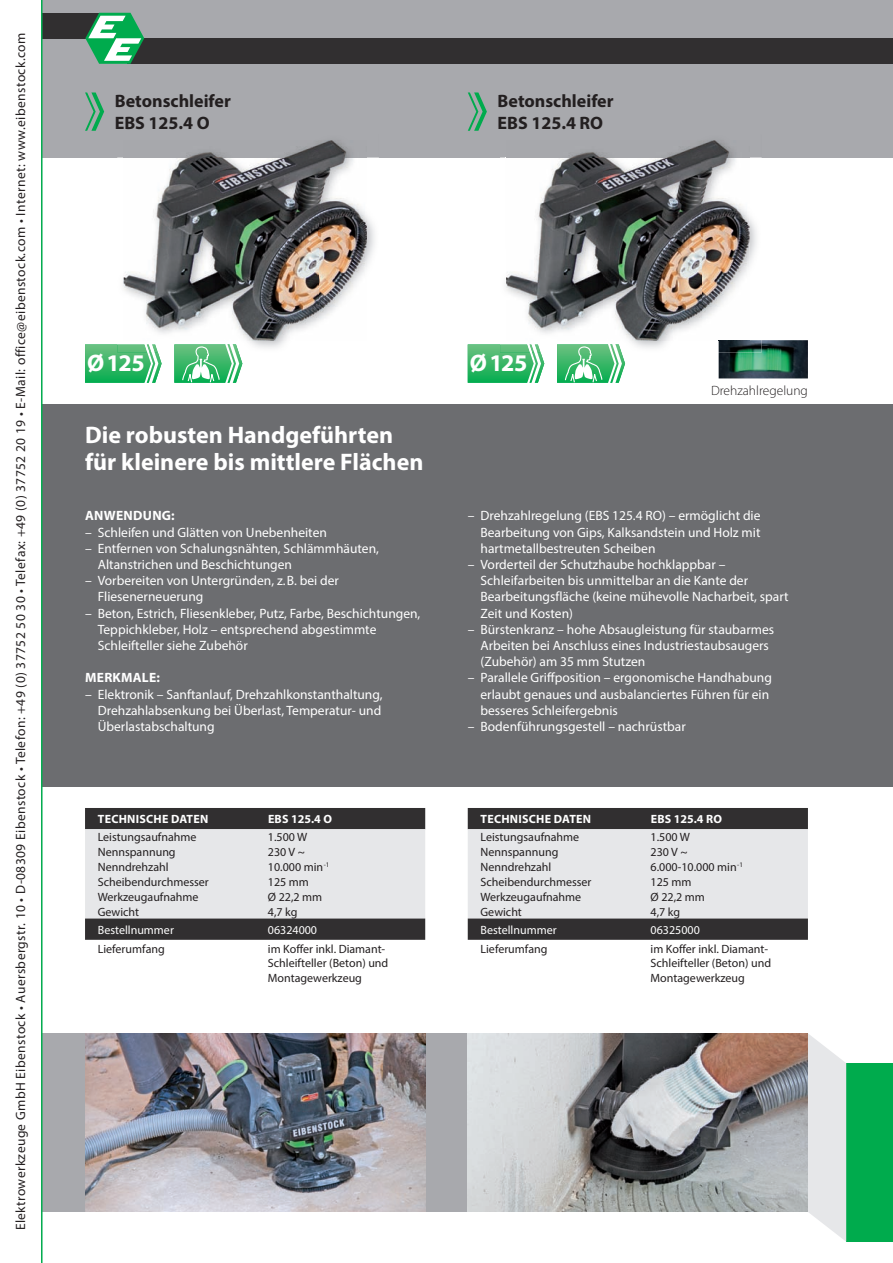
<style>
.page{position:relative;width:893px;height:1263px;background:#fff}
.page>*{position:absolute;margin:0;border:0;box-sizing:border-box;transform-origin:0 0}
.t1{font:700 24px/27px "Myriad Pro";color:#fff}
.t2{font:700 18px/21.6px "Myriad Pro";color:#231f20}
.t3{font:13.5px/16.2px "Myriad Pro";color:#fff}
.t4{font:13.5px "Myriad Pro";letter-spacing:.03em;color:#231f20}
.t5{font:700 13.5px "Myriad Pro";letter-spacing:.02em;color:#fff}
.t6{font:300 13.5px "Myriad Pro";color:#231f20}
.t7{font:12px/14.4px "Myriad Pro";color:#231f20}
.t8{font:700 12px "Myriad Pro";letter-spacing:.02em;color:#fff}
.t9{font:12px "Myriad Pro";color:#fff}
</style>
<div class="page">
<div style="left:0;top:0;width:893px;height:157px;background:#a8a9ad"></div>
<div style="left:0;top:404px;width:893px;height:383px;background:#6c6d70"></div>
<div style="left:128px;top:38px;width:765px;height:26px;background:#312f30"></div>
<div style="left:0;top:13px;width:102px;height:25px;background:#312f30"></div>
<div style="left:0;top:1033px;width:808px;height:179px;background:#a8a9ad"></div>
<div style="left:846px;top:1063px;width:47px;height:179px;background:#00ab4d"></div>
<svg style="left:808px;top:1034px;width:38px;height:207px;background:#e9eaec"></svg>
<svg style="left:85px;top:13px;width:59px;height:51px"></svg>
<svg style="left:85px;top:808px;width:340px;height:132px;background:#acacad"></svg>
<svg style="left:468px;top:808px;width:340px;height:132px;background:#acacad"></svg>
<svg style="left:85px;top:92px;width:19px;height:39px"></svg>
<svg style="left:468px;top:92px;width:19px;height:39px"></svg>
<img style="left:719px;top:340px;width:89px;height:38px">
<img style="left:117px;top:157px;width:262px;height:191px">
<img style="left:123px;top:140px;width:244px;height:200px">
<svg style="left:85px;top:338px;width:77px;height:45px"></svg>
<img style="left:500px;top:157px;width:261px;height:196px">
<img style="left:719px;top:340px;width:42px;height:13px">
<img style="left:506px;top:140px;width:244px;height:200px">
<img style="left:719px;top:340px;width:31px;height:1px">
<svg style="left:468px;top:338px;width:76px;height:45px"></svg>
<img style="left:85px;top:1033px;width:340px;height:179px">
<img style="left:468px;top:1033px;width:340px;height:179px">
<svg style="left:174px;top:338px;width:68px;height:45px"></svg>
<svg style="left:557px;top:338px;width:68px;height:45px"></svg>
<div style="left:0;top:0;width:43px;height:1263px;background:#fff"></div>
<p class="t4" style="left:12px;top:1230px;width:1199px;rotate:-90deg">Elektrowerkzeuge GmbH Eibenstock • Auersbergstr. 10 • D-08309 Eibenstock • Telefon: +49 (0) 37752 50 30 • Telefax: +49 (0) 37752 20 19 • E-Mail: office@eibenstock.com • Internet: www.eibenstock.com</p>
<h2 class="t2" style="left:115px;top:90px;width:118px">Betonschleifer<br>EBS 125.4 O</h2>
<h2 class="t2" style="left:497px;top:90px;width:118px">Betonschleifer<br>EBS 125.4 RO</h2>
<h1 class="t1" style="left:87px;top:349px;width:59px">Ø125</h1>
<h1 class="t1" style="left:470px;top:349px;width:59px">Ø125</h1>
<h1 class="t1" style="left:85px;top:421px;width:340px">Die robusten Handgeführten für kleinere bis mittlere Flächen</h1>
<p class="t6" style="left:711px;top:382px;width:98px">Drehzahlregelung</p>
<p class="t5" style="left:85px;top:507px;width:91px">ANWENDUNG:</p>
<p class="t3" style="left:85px;top:524px;width:243px">– Schleifen und Glätten von Unebenheiten</p>
<p class="t3" style="left:98px;top:540px;width:283px;text-indent:-13px">– Entfernen von Schalungsnähten, Schlämmhäuten,<br>Altanstrichen und Beschichtungen</p>
<p class="t3" style="left:98px;top:572px;width:243px;text-indent:-13px">– Vorbereiten von Untergründen, z.B. bei der<br>Fliesenerneuerung</p>
<p class="t3" style="left:98px;top:605px;width:324px;text-indent:-13px">– Beton, Estrich, Fliesenkleber, Putz, Farbe, Beschichtungen,<br>Teppichkleber, Holz – entsprechend abgestimmte<br>Schleifteller siehe Zubehör</p>
<p class="t5" style="left:85px;top:669px;width:76px">MERKMALE:</p>
<p class="t3" style="left:98px;top:686px;width:286px;text-align:justify;text-indent:-13px">– Elektronik – Sanftanlauf, Drehzahlkonstanthaltung, Drehzahlabsenkung bei Überlast, Temperatur- und Überlastabschaltung</p>
<p class="t8" style="left:98px;top:811px;width:112px">TECHNISCHE DATEN</p>
<p class="t8" style="left:268px;top:811px;width:66px">EBS 125.4 O</p>
<p class="t7" style="left:98px;top:830px;width:100px">Leistungsaufnahme</p>
<p class="t7" style="left:268px;top:830px;width:41px">1.500 W</p>
<p class="t7" style="left:98px;top:845px;width:79px">Nennspannung</p>
<p class="t7" style="left:268px;top:845px;width:38px">230 V ~</p>
<p class="t7" style="left:98px;top:859px;width:72px">Nenndrehzahl</p>
<p class="t7" style="left:268px;top:859px;width:63px">10.000 min<sup>-1</sup></p>
<p class="t7" style="left:98px;top:874px;width:113px">Scheibendurchmesser</p>
<p class="t7" style="left:268px;top:874px;width:43px">125 mm</p>
<p class="t7" style="left:98px;top:889px;width:102px">Werkzeugaufnahme</p>
<p class="t7" style="left:268px;top:889px;width:56px">Ø 22,2 mm</p>
<p class="t7" style="left:98px;top:904px;width:43px">Gewicht</p>
<p class="t7" style="left:268px;top:904px;width:31px">4,7 kg</p>
<p class="t9" style="left:98px;top:922px;width:78px">Bestellnummer</p>
<p class="t9" style="left:268px;top:922px;width:51px">06324000</p>
<p class="t7" style="left:98px;top:942px;width:69px">Lieferumfang</p>
<p class="t7" style="left:268px;top:942px;width:122px">im Koffer inkl. Diamant-<br>Schleifteller (Beton) und<br>Montagewerkzeug</p>
<p class="t3" style="left:480px;top:508px;width:282px;text-align:justify;text-indent:-13px">– Drehzahlregelung (EBS 125.4 RO) – ermöglicht die Bearbeitung von Gips, Kalksandstein und Holz mit hartmetallbestreuten Scheiben</p>
<p class="t3" style="left:480px;top:556px;width:310px;text-indent:-13px">– Vorderteil der Schutzhaube hochklappbar – Schleifarbeiten bis unmittelbar an die Kante der Bearbeitungsfläche (keine mühevolle Nacharbeit, spart Zeit und Kosten)</p>
<p class="t3" style="left:480px;top:621px;width:295px;text-indent:-13px">– Bürstenkranz – hohe Absaugleistung für staubarmes<br>Arbeiten bei Anschluss eines Industriestaubsaugers (Zubehör) am 35 mm Stutzen</p>
<p class="t3" style="left:480px;top:670px;width:293px;text-indent:-13px">– Parallele Griffposition – ergonomische Handhabung erlaubt genaues und ausbalanciertes Führen für ein besseres Schleifergebnis</p>
<p class="t3" style="left:468px;top:718px;width:219px">– Bodenführungsgestell – nachrüstbar</p>
<p class="t8" style="left:481px;top:811px;width:112px">TECHNISCHE DATEN</p>
<p class="t8" style="left:651px;top:811px;width:73px">EBS 125.4 RO</p>
<p class="t7" style="left:480px;top:830px;width:100px">Leistungsaufnahme</p>
<p class="t7" style="left:651px;top:830px;width:41px">1.500 W</p>
<p class="t7" style="left:480px;top:845px;width:79px">Nennspannung</p>
<p class="t7" style="left:651px;top:845px;width:38px">230 V ~</p>
<p class="t7" style="left:480px;top:859px;width:72px">Nenndrehzahl</p>
<p class="t7" style="left:651px;top:859px;width:94px">6.000-10.000 min<sup>-1</sup></p>
<p class="t7" style="left:480px;top:874px;width:113px">Scheibendurchmesser</p>
<p class="t7" style="left:651px;top:874px;width:43px">125 mm</p>
<p class="t7" style="left:480px;top:889px;width:102px">Werkzeugaufnahme</p>
<p class="t7" style="left:651px;top:889px;width:56px">Ø 22,2 mm</p>
<p class="t7" style="left:480px;top:904px;width:43px">Gewicht</p>
<p class="t7" style="left:651px;top:904px;width:31px">4,7 kg</p>
<p class="t9" style="left:480px;top:922px;width:78px">Bestellnummer</p>
<p class="t9" style="left:651px;top:922px;width:51px">06325000</p>
<p class="t7" style="left:480px;top:942px;width:69px">Lieferumfang</p>
<p class="t7" style="left:651px;top:942px;width:122px">im Koffer inkl. Diamant-<br>Schleifteller (Beton) und<br>Montagewerkzeug</p>
</div>
